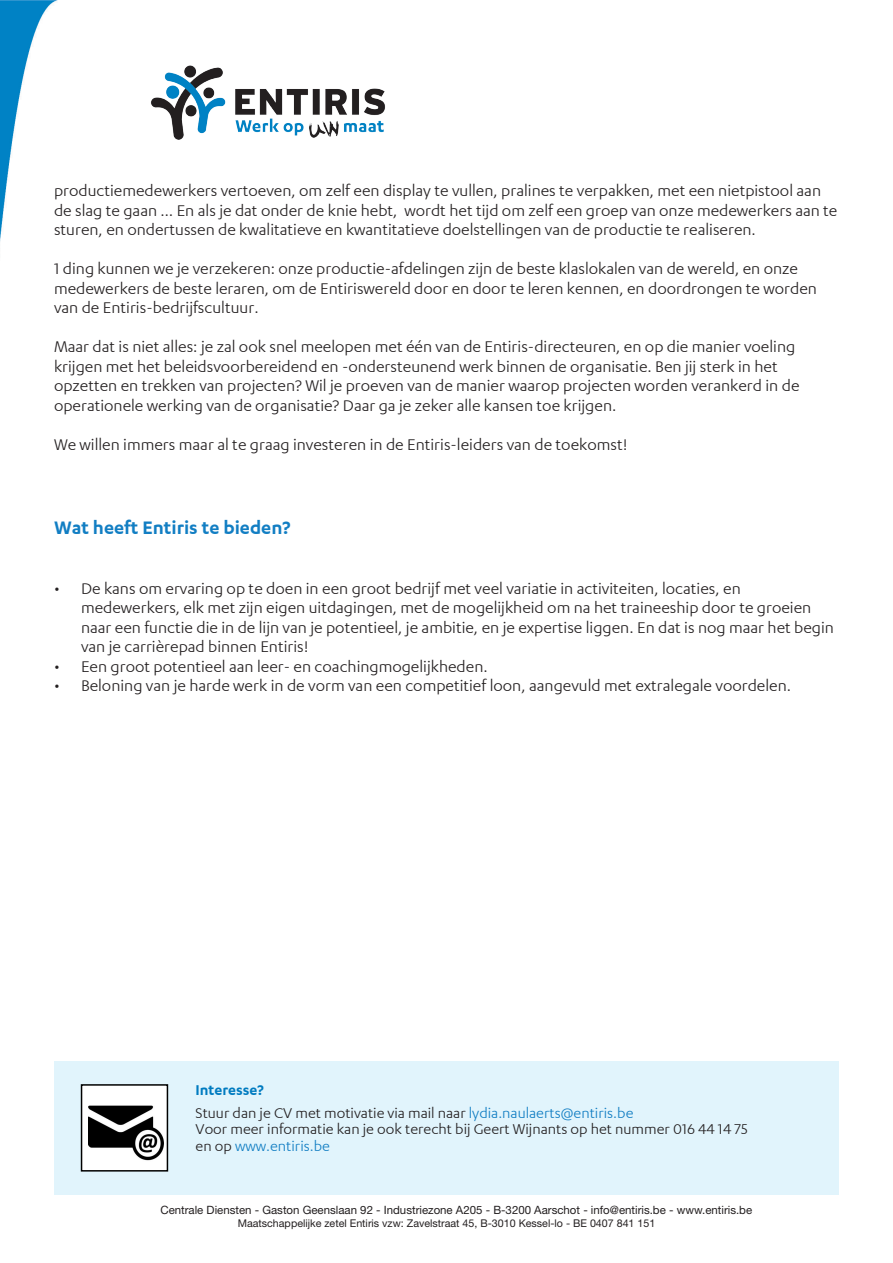
<style>
.page{position:relative;width:893px;height:1263px;background:#fff}
.page>*{position:absolute;margin:0;border:0;box-sizing:border-box;transform-origin:0 0}
.t1{font:600 21px "Karbon";color:#127ec3}
.t2{font:18px/19.5px "Karbon";color:#231f20}
.t3{font:16.5px/16.5px "Karbon";color:#231f20}
.t4{font:600 16.5px "Karbon";color:#007bc0}
.t5{font:11.4px "Helvetica Neue LT Std";color:#231f20}
.t6{font:10.65px "Helvetica Neue LT Std";color:#231f20}
.s1{color:#127ec3}
</style>
<div class="page">
<img style="left:0;top:0;width:58px;height:242px">
<img style="left:151px;top:65px;width:234px;height:74px">
<div style="left:54px;top:1061px;width:785px;height:134px;background:#e1f4fc"></div>
<div style="left:82px;top:1085px;width:85px;height:86px;background:#fff"></div>
<img style="left:88px;top:1105px;width:76px;height:56px">
<div style="left:81px;top:1084px;width:87px;height:87px;border:2px solid #000"></div>
<p class="t2" style="left:54px;top:181px;width:785px">productiemedewerkers vertoeven, om zelf een display te vullen, pralines te verpakken, met een nietpistool aan de slag te gaan … En als je dat onder de knie hebt, wordt het tijd om zelf een groep van onze medewerkers aan te sturen, en ondertussen de kwalitatieve en kwantitatieve doelstellingen van de productie te realiseren.</p>
<p class="t2" style="left:54px;top:259px;width:764px">1 ding kunnen we je verzekeren: onze productie-afdelingen zijn de beste klaslokalen van de wereld, en onze medewerkers de beste leraren, om de Entiriswereld door en door te leren kennen, en doordrongen te worden van de Entiris-bedrijfscultuur.</p>
<p class="t2" style="left:54px;top:337px;width:747px">Maar dat is niet alles: je zal ook snel meelopen met één van de Entiris-directeuren, en op die manier voeling krijgen met het beleidsvoorbereidend en -ondersteunend werk binnen de organisatie. Ben jij sterk in het opzetten en trekken van projecten? Wil je proeven van de manier waarop projecten worden verankerd in de operationele werking van de organisatie? Daar ga je zeker alle kansen toe krijgen.</p>
<p class="t2" style="left:54px;top:435px;width:575px">We willen immers maar al te graag investeren in de Entiris-leiders van de toekomst!</p>
<p class="t1" style="left:54px;top:517px;width:238px">Wat heeft Entiris te bieden?</p>
<p class="t2" style="left:81px;top:579px;width:754px;text-indent:-27px">• De kans om ervaring op te doen in een groot bedrijf met veel variatie in activiteiten, locaties, en medewerkers, elk met zijn eigen uitdagingen, met de mogelijkheid om na het traineeship door te groeien naar een functie die in de lijn van je potentieel, je ambitie, en je expertise liggen. En dat is nog maar het begin van je carrièrepad binnen Entiris!</p>
<p class="t2" style="left:54px;top:657px;width:435px">• Een groot potentieel aan leer- en coachingmogelijkheden.</p>
<p class="t2" style="left:54px;top:676px;width:739px">• Beloning van je harde werk in de vorm van een competitief loon, aangevuld met extralegale voordelen.</p>
<p class="t4" style="left:196px;top:1082px;width:70px">Interesse?</p>
<p class="t3" style="left:196px;top:1104px;width:439px">Stuur dan je CV met motivatie via mail naar <span class="s1">lydia.naulaerts@entiris.be</span></p>
<p class="t3" style="left:196px;top:1121px;width:554px">Voor meer informatie kan je ook terecht bij Geert Wijnants op het nummer 016 44 14 75 en op <span class="s1">www.entiris.be</span></p>
<p class="t5" style="left:160px;top:1203px;width:593px">Centrale Diensten - Gaston Geenslaan 92 - Industriezone A205 - B-3200 Aarschot - info@entiris.be - www.entiris.be</p>
<p class="t6" style="left:238px;top:1217px;width:419px">Maatschappelijke zetel Entiris vzw: Zavelstraat 45, B-3010 Kessel-lo - BE 0407 841 151</p>
</div>
